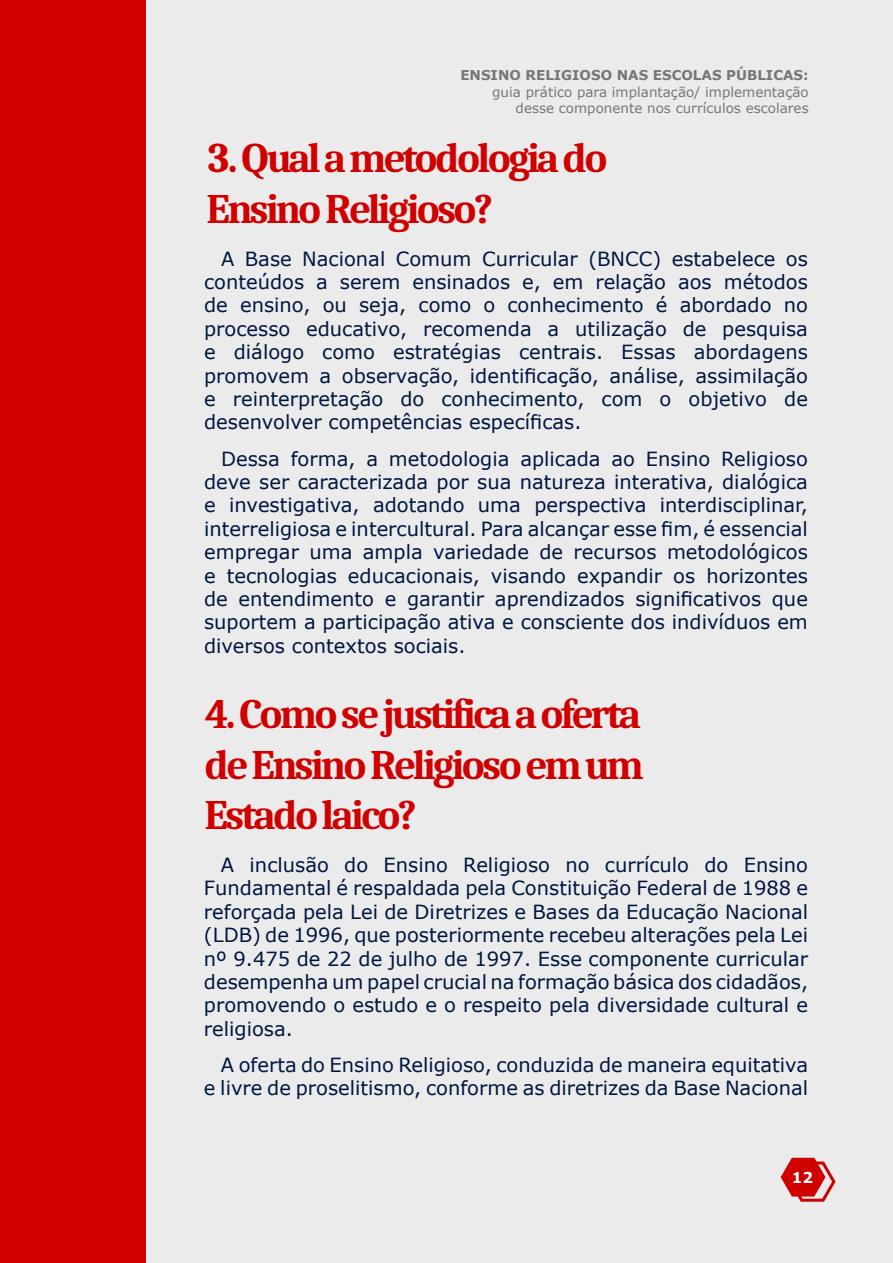
<style>
.page{position:relative;width:893px;height:1263px;background:#ebebeb}
.page>*{position:absolute;margin:0;border:0;box-sizing:border-box;transform-origin:0 0}
.Estilo_de_parágrafo_1{font:700 42px/50.4px "Caladea";letter-spacing:-.075em;color:#d10000}
.TEXTO{font:19.5px/23.4px "Verdana";color:#001640;text-align:justify}
.t1{font:700 15px "Verdana";color:#fff}
.t2{font:13.5px/16.2px "Verdana";color:#767778;text-align:right}
.t3{font:700 13.5px "Verdana";color:#767778}
</style>
<div class="page">
<svg style="left:781px;top:1158px;width:55px;height:44px"></svg>
<div style="left:0;top:0;width:146px;height:1263px;background:#d10000"></div>
<p class="t3" style="left:460px;top:66px;width:350px">ENSINO RELIGIOSO NAS ESCOLAS PÚBLICAS:</p>
<p class="t2" style="left:492px;top:84px;width:318px">guia prático para implantação/ implementação desse componente nos currículos escolares</p>
<p class="Estilo_de_parágrafo_1" style="left:206px;top:132px;width:403px">3. Qual a metodologia do<br>Ensino Religioso?</p>
<p class="TEXTO" style="left:204px;top:247px;width:605px;text-indent:17px">A Base Nacional Comum Curricular (BNCC) estabelece os conteúdos a serem ensinados e, em relação aos métodos de ensino, ou seja, como o conhecimento é abordado no processo educativo, recomenda a utilização de pesquisa e diálogo como estratégias centrais. Essas abordagens promovem a observação, identificação, análise, assimilação e reinterpretação do conhecimento, com o objetivo de desenvolver competências específicas.</p>
<p class="TEXTO" style="left:204px;top:447px;width:605px;text-indent:17px">Dessa forma, a metodologia aplicada ao Ensino Religioso deve ser caracterizada por sua natureza interativa, dialógica e investigativa, adotando uma perspectiva interdisciplinar, interreligiosa e intercultural. Para alcançar esse fim, é essencial empregar uma ampla variedade de recursos metodológicos e tecnologias educacionais, visando expandir os horizontes de entendimento e garantir aprendizados significativos que suportem a participação ativa e consciente dos indivíduos em diversos contextos sociais.</p>
<p class="Estilo_de_parágrafo_1" style="left:204px;top:688px;width:441px;text-align:justify">4. Como se justifica a oferta de Ensino Religioso em um Estado laico?</p>
<p class="TEXTO" style="left:204px;top:853px;width:606px;text-indent:17px">A inclusão do Ensino Religioso no currículo do Ensino Fundamental é respaldada pela Constituição Federal de 1988 e reforçada pela Lei de Diretrizes e Bases da Educação Nacional (LDB) de 1996, que posteriormente recebeu alterações pela Lei nº 9.475 de 22 de julho de 1997. Esse componente curricular desempenha um papel crucial na formação básica dos cidadãos, promovendo o estudo e o respeito pela diversidade cultural e religiosa.</p>
<p class="TEXTO" style="left:204px;top:1053px;width:606px;text-align:right">A oferta do Ensino Religioso, conduzida de maneira equitativa<br>e livre de proselitismo, conforme as diretrizes da Base Nacional</p>
<p class="t1" style="left:792px;top:1166px;width:23px">12</p>
</div>
